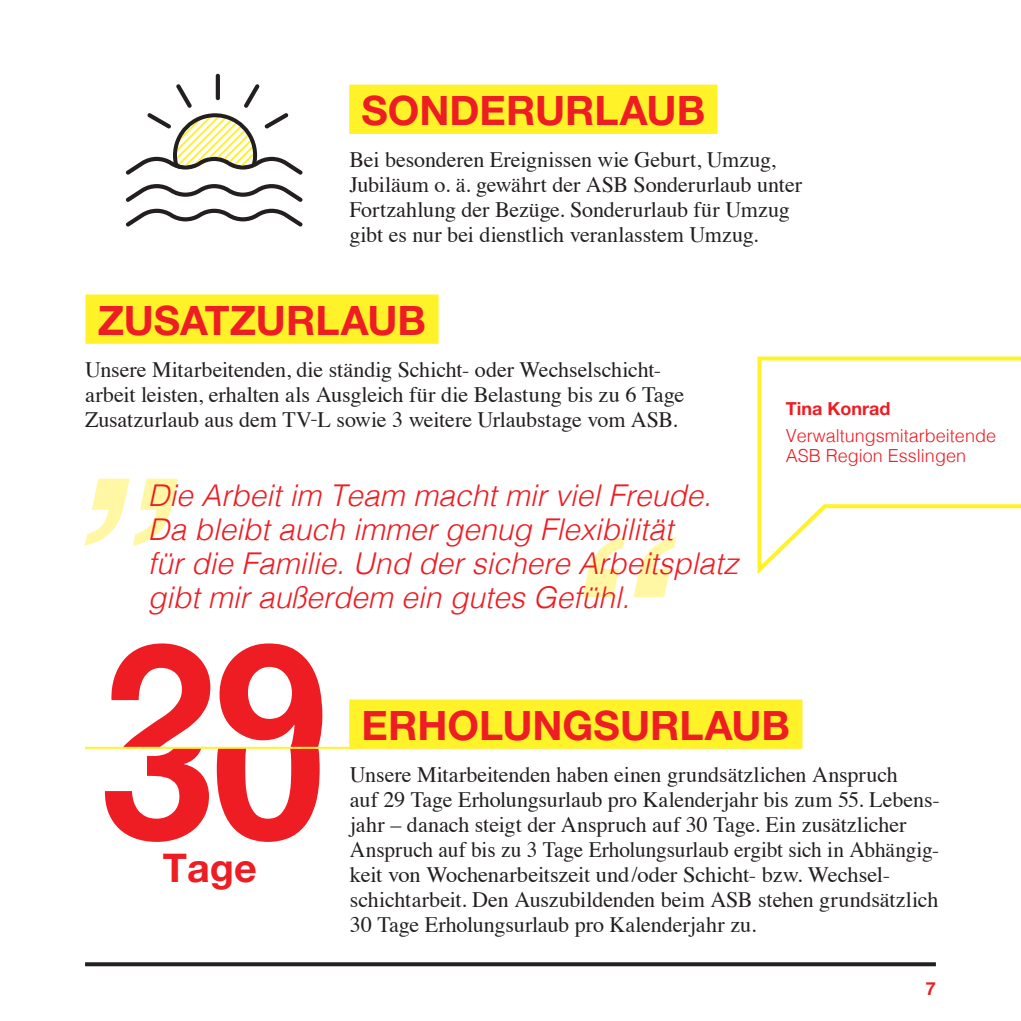
<style>
.page{position:relative;width:1021px;height:1021px;background:#fff}
.page>*{position:absolute;margin:0;border:0;box-sizing:border-box;transform-origin:0 0}
.t1{font:italic 700 220px "Helvetica";color:#fff7a4}
.t2{font:700 40.6px "Helvetica Neue LT Pro";color:#ee1d23}
.t3{font:700 39.6px "Helvetica Neue LT Pro";color:#ee1d23}
.t4{font:italic 300 30px/34px "Helvetica";color:#ee1d23}
.t5{font:22px/25px "Times";letter-spacing:-.005em;color:#231f20}
.t6{font:300 18px/20px "Helvetica";color:#ee1d23}
.t7{font:700 18px "Helvetica Neue LT Pro";color:#ee1d23}
.t8{font:700 18px "Helvetica";color:#ee1d23}
</style>
<div class="page">
<svg style="left:757px;top:356px;width:263px;height:218px"></svg>
<div style="left:349px;top:699px;width:453px;height:49px;background:#fff229"></div>
<div style="left:85px;top:294px;width:353px;height:50px;background:#fff229"></div>
<div style="left:349px;top:85px;width:368px;height:49px;background:#fff229"></div>
<svg style="left:126px;top:184px;width:176px;height:18px"></svg>
<svg style="left:126px;top:209px;width:176px;height:17px"></svg>
<hr style="left:216px;top:74px;width:4px;height:26px;background:#231f20;border-radius:2px">
<svg style="left:126px;top:84px;width:176px;height:91px"></svg>
<svg style="left:105px;top:643px;width:217px;height:198px"></svg>
<hr style="left:85px;top:746px;width:271px;height:2px;background:#fff229">
<svg style="left:85px;top:962px;width:850px;height:4px;background:#312e2f"></svg>
<h2 class="t2" style="left:361px;top:86px;width:345px">SONDERURLAUB</h2>
<p class="t5" style="left:349px;top:146px;width:454px">Bei besonderen Ereignissen wie Geburt, Umzug, Jubiläum o. ä. gewährt der ASB Sonderurlaub unter Fortzahlung der Bezüge. Sonderurlaub für Umzug gibt es nur bei dienstlich veranlasstem Umzug.</p>
<h2 class="t2" style="left:98px;top:295px;width:330px">ZUSATZURLAUB</h2>
<p class="t5" style="left:85px;top:355px;width:600px">Unsere Mitarbeitenden, die ständig Schicht- oder Wechselschicht&shy;arbeit leisten, erhalten als Ausgleich für die Belastung bis zu 6 Tage<br>Zusatzurlaub aus dem TV-L sowie 3 weitere Urlaubstage vom ASB.</p>
<h1 class="t1" style="left:76px;top:298px;width:111px">„</h1>
<h3 class="t4" style="left:148px;top:477px;width:592px">Die Arbeit im Team macht mir viel Freude.<br>Da bleibt auch immer genug Flexibilität<br>für die Familie. Und der sichere Arbeitsplatz gibt mir außerdem ein gutes Gefühl.</h3>
<h1 class="t1" style="left:546px;top:485px;width:111px">“</h1>
<p class="t7" style="left:785px;top:397px;width:106px">Tina Konrad</p>
<p class="t6" style="left:785px;top:424px;width:212px">Verwaltungsmitarbeitende<br>ASB Region Esslingen</p>
<h3 class="t3" style="left:163px;top:843px;width:95px">Tage</h3>
<h2 class="t2" style="left:361px;top:700px;width:430px">ERHOLUNGSURLAUB</h2>
<p class="t5" style="left:350px;top:760px;width:591px">Unsere Mitarbeitenden haben einen grundsätzlichen Anspruch<br>auf 29 Tage Erholungsurlaub pro Kalenderjahr bis zum 55. Lebens&shy;jahr – danach steigt der Anspruch auf 30 Tage. Ein zusätzlicher Anspruch auf bis zu 3 Tage Erholungsurlaub ergibt sich in Abhängig&shy;keit von Wochenarbeitszeit und/oder Schicht- bzw. Wechsel&shy;schichtarbeit. Den Auszubildenden beim ASB stehen grundsätzlich 30 Tage Erholungsurlaub pro Kalenderjahr zu.</p>
<p class="t8" style="left:925px;top:977px;width:12px">7</p>
</div>
